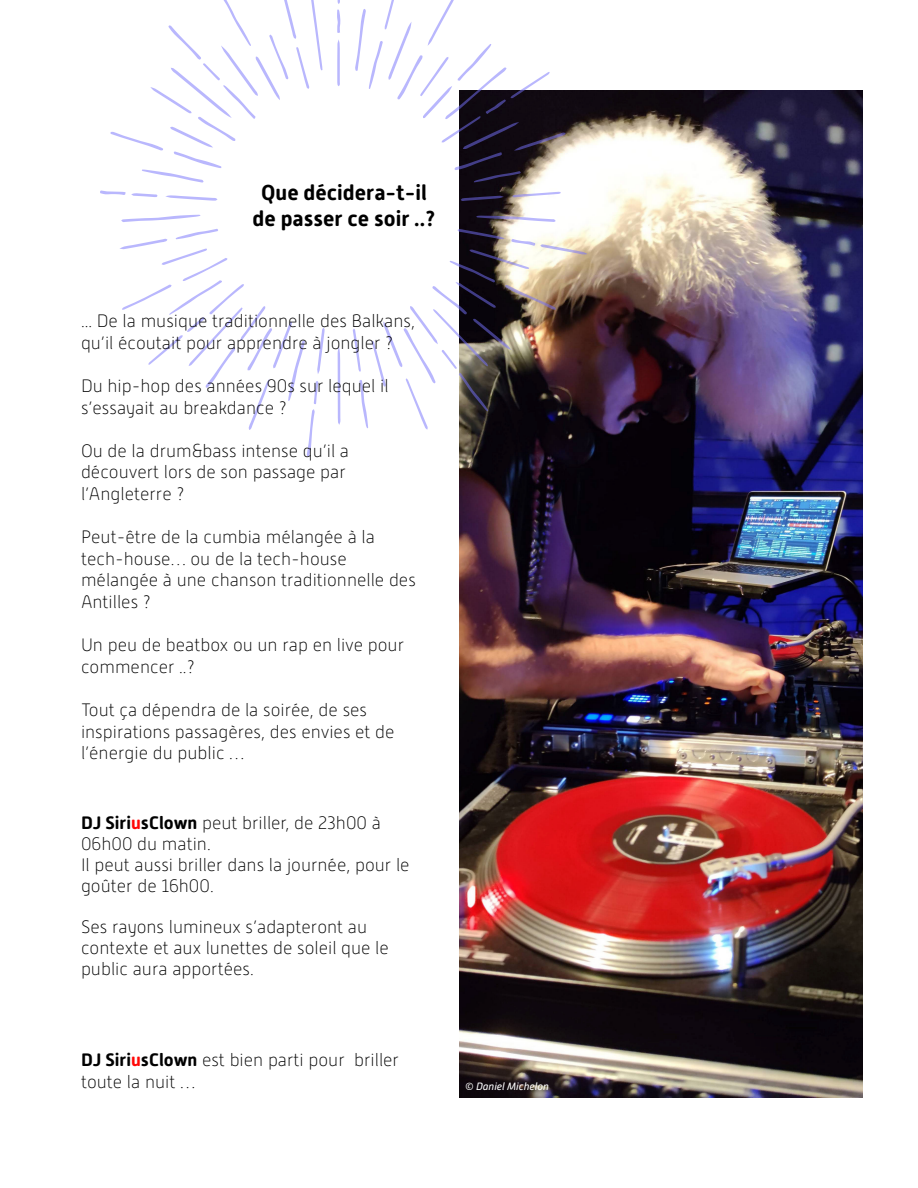
<style>
.page{position:relative;width:918px;height:1188px;background:#fff}
.page>*{position:absolute;margin:0;border:0;box-sizing:border-box;transform-origin:0 0}
.t1{font:700 21.6px/26px "Alwyn New Rounded";color:#000;text-align:center}
.t2{font:100 18px/21.6px "Alwyn New Rounded";color:#000}
.t3{font:italic 10.65px "Alwyn New Rounded";color:#fff}
.s1{font-weight:700}
.s2{font-weight:700;color:#ff0706}
</style>
<div class="page">
<img style="left:459px;top:91px;width:404px;height:1006px">
<svg style="left:100px;top:0;width:488px;height:456px"></svg>
<p class="t1" style="left:253px;top:179px;width:184px">Que décidera-t-il de passer ce soir ..?</p>
<p class="t2" style="left:81px;top:310px;width:335px">... De la musique traditionnelle des Balkans, qu’il écoutait pour apprendre à jongler ?</p>
<p class="t2" style="left:81px;top:375px;width:309px">Du hip-hop des années 90s sur lequel il s’essayait au breakdance ?</p>
<p class="t2" style="left:81px;top:440px;width:270px">Ou de la drum&amp;bass intense qu’il a découvert lors de son passage par l’Angleterre ?</p>
<p class="t2" style="left:81px;top:526px;width:336px">Peut-être de la cumbia mélangée à la tech-house… ou de la tech-house mélangée à une chanson traditionnelle des<br>Antilles ?</p>
<p class="t2" style="left:81px;top:634px;width:325px">Un peu de beatbox ou un rap en live pour commencer ..?</p>
<p class="t2" style="left:81px;top:699px;width:315px">Tout ça dépendra de la soirée, de ses inspirations passagères, des envies et de l’énergie du public …</p>
<p class="t2" style="left:81px;top:813px;width:330px;line-height:20.9px"><span class="s1">DJ Siri</span><span class="s2">u</span><span class="s1">sClown</span> peut briller, de 23h00 à<br>06h00 du matin.<br>Il peut aussi briller dans la journée, pour le goûter de 16h00.</p>
<p class="t2" style="left:81px;top:917px;width:309px;line-height:20.9px">Ses rayons lumineux s’adapteront au contexte et aux lunettes de soleil que le public aura apportées.</p>
<p class="t2" style="left:81px;top:1049px;width:320px"><span class="s1">DJ Siri</span><span class="s2">u</span><span class="s1">sClown</span> est bien parti pour briller toute la nuit …</p>
<p class="t3" style="left:465px;top:1080px;width:85px">© Daniel Michelon</p>
</div>
